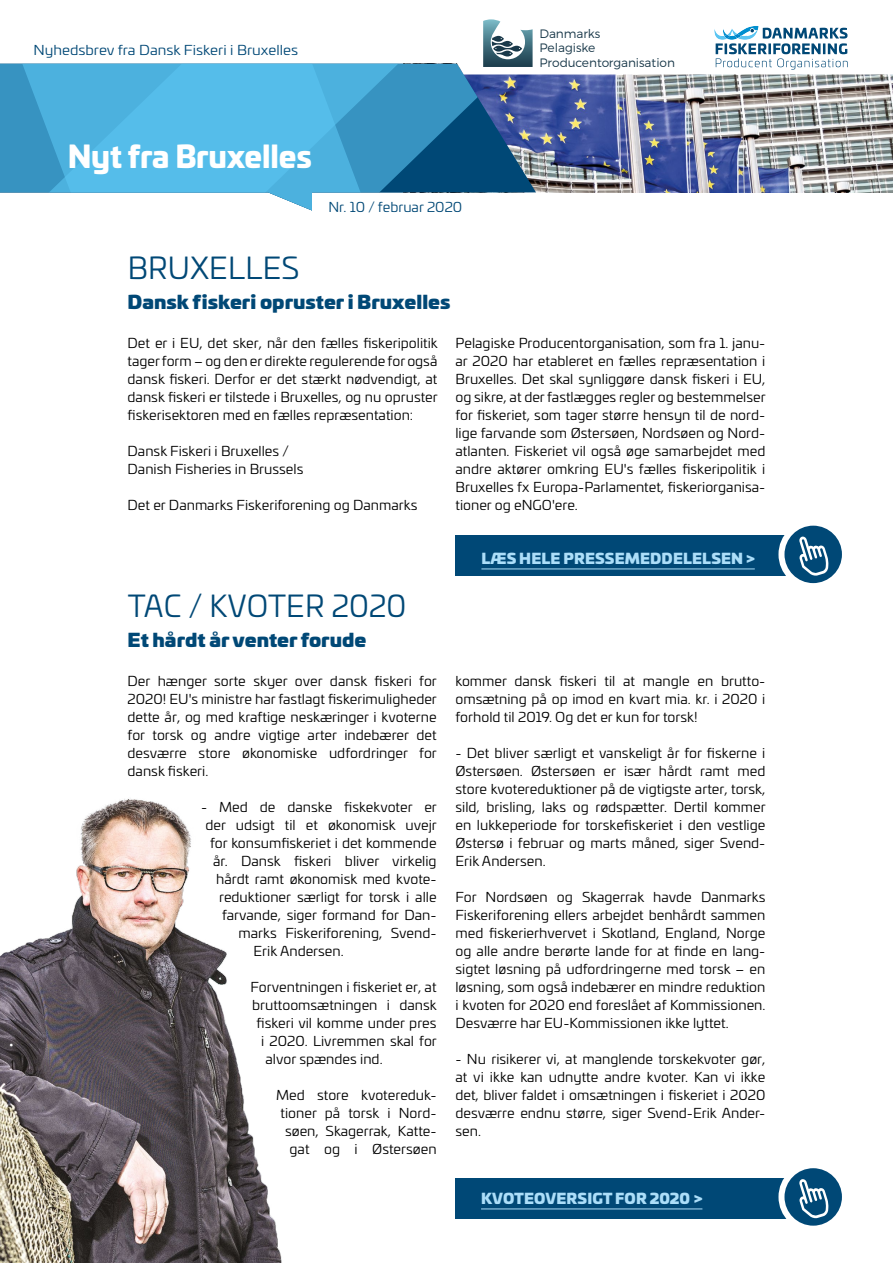
<style>
.page{position:relative;width:893px;height:1263px;background:#fff}
.page>*{position:absolute;margin:0;border:0;box-sizing:border-box;transform-origin:0 0}
.t1{font:30px "Univia Pro";letter-spacing:.01em;color:#004876}
.t2{font:900 30px "Univia Pro";color:#fff}
.t3{font:18px "Univia Pro Ultra";color:#004876;scale:1.1 1}
.t4{font:14.25px "Univia Pro Ultra";letter-spacing:.01em;color:#acdef9;scale:1.05 1}
.t5{font:13.5px/18px "Univia Pro";color:#000;text-align:justify;scale:1.05 1}
.t6{font:13.5px "Univia Pro";color:#004876;scale:1.1 1}
.t7{font:13.5px "Univia Pro";color:#004876;scale:1.05 1}
.t8{font:300 12.15px/14.5px "Montserrat";color:#1a394a}
.s1{font-family:"Univia Pro";font-weight:900}
</style>
<div class="page">
<img style="left:536px;top:74px;width:357px;height:118px">
<svg style="left:416px;top:64px;width:120px;height:129px;background:#276293"></svg>
<svg style="left:0;top:64px;width:416px;height:146px;background:#5eb7df"></svg>
<img style="left:0;top:799px;width:282px;height:464px">
<svg style="left:781px;top:523px;width:64px;height:63px"></svg>
<div style="left:778px;top:520px;width:70px;height:69px;border:6px solid #fff;border-radius:50%"></div>
<svg style="left:455px;top:535px;width:379px;height:41px;background:#0c517d"></svg>
<hr style="left:481px;top:569px;width:274px;height:1px;background:#acdef9">
<svg style="left:781px;top:1165px;width:64px;height:64px"></svg>
<div style="left:778px;top:1162px;width:70px;height:70px;border:6px solid #fff;border-radius:50%"></div>
<div style="left:455px;top:1178px;width:379px;height:41px;background:#004876"></div>
<hr style="left:481px;top:1209px;width:221px;height:1px;background:#acdef9">
<svg style="left:433px;top:19px;width:415px;height:55px"></svg>
<p class="t6" style="left:33px;top:41px;width:242px">Nyhedsbrev fra Dansk Fiskeri i Bruxelles</p>
<h1 class="t2" style="left:68px;top:132px;width:246px">Nyt fra Bruxelles</h1>
<p class="t7" style="left:328px;top:197px;width:129px">Nr. 10 / februar 2020</p>
<p class="t8" style="left:539px;top:26px;width:137px">Danmarks<br>Pelagiske<br>Producentorganisation</p>
<h1 class="t1" style="left:128px;top:246px;width:173px">BRUXELLES</h1>
<h2 class="t3" style="left:128px;top:287px;width:295px">Dansk fiskeri opruster i Bruxelles</h2>
<p class="t5" style="left:128px;top:334px;width:297px">Det er i EU, det sker, når den fælles fiskeripolitik tager form – og den er direkte regulerende for også dansk fiskeri. Derfor er det stærkt nødvendigt, at dansk fiskeri er tilstede i Bruxelles, og nu opruster fiskerisektoren med en fælles repræsentation:</p>
<p class="t5" style="left:128px;top:442px;width:169px">Dansk Fiskeri i Bruxelles /<br>Danish Fisheries in Brussels</p>
<p class="t5" style="left:128px;top:496px;width:278px">Det er Danmarks Fiskeriforening og Danmarks</p>
<p class="t5" style="left:455px;top:334px;width:297px">Pelagiske Producentorganisation, som fra 1. janu&shy;ar 2020 har etableret en fælles repræsentation i Bruxelles. Det skal synliggøre dansk fiskeri i EU, og sikre, at der fastlægges regler og bestemmelser for fiskeriet, som tager større hensyn til de nord&shy;lige farvande som Østersøen, Nordsøen og Nord&shy;atlanten. Fiskeriet vil også øge samarbejdet med andre aktører omkring EU's fælles fiskeripolitik i Bruxelles fx Europa-Parlamentet, fiskeriorganisa&shy;tioner og eNGO'ere.</p>
<h1 class="t1" style="left:128px;top:584px;width:280px">TAC / KVOTER 2020</h1>
<h2 class="t3" style="left:128px;top:625px;width:219px">Et hårdt år venter forude</h2>
<p class="t5" style="left:128px;top:672px;width:296px">Der hænger sorte skyer over dansk fiskeri for 2020! EU's ministre har fastlagt fiskerimuligheder dette år, og med kraftige neskæringer i kvoterne for torsk og andre vigtige arter indebærer det desværre store økonomiske udfordringer for dansk fiskeri.</p>
<p class="t5" style="left:201px;top:798px;width:226px">- Med de danske fiskekvoter er</p>
<p class="t5" style="left:206px;top:816px;width:222px">der udsigt til et økonomisk uvejr</p>
<p class="t5" style="left:210px;top:834px;width:217px">for konsumfiskeriet i det kommende</p>
<p class="t5" style="left:213px;top:852px;width:214px">år. Dansk fiskeri bliver virkelig</p>
<p class="t5" style="left:216px;top:870px;width:212px">hårdt ramt økonomisk med kvote-</p>
<p class="t5" style="left:219px;top:888px;width:209px">reduktioner særligt for torsk i alle</p>
<p class="t5" style="left:222px;top:906px;width:206px">farvande, siger formand for Dan-</p>
<p class="t5" style="left:239px;top:924px;width:190px">marks Fiskeriforening, Svend-</p>
<p class="t5" style="left:254px;top:942px;width:87px">Erik Andersen.</p>
<p class="t5" style="left:251px;top:978px;width:179px">Forventningen i fiskeriet er, at</p>
<p class="t5" style="left:252px;top:996px;width:177px">bruttoomsætningen i dansk</p>
<p class="t5" style="left:257px;top:1014px;width:173px">fiskeri vil komme under pres</p>
<p class="t5" style="left:261px;top:1032px;width:169px">i 2020. Livremmen skal for</p>
<p class="t5" style="left:266px;top:1050px;width:113px">alvor spændes ind.</p>
<p class="t5" style="left:276px;top:1086px;width:154px;text-align:right">Med store kvotereduk&shy;tioner på torsk i Nord&shy;søen, Skagerrak, Katte&shy;gat og i Østersøen</p>
<p class="t4" style="left:481px;top:547px;width:262px">LÆS HELE PRESSEMEDDELELSEN <span class="s1">&gt;</span></p>
<p class="t5" style="left:455px;top:672px;width:297px">kommer dansk fiskeri til at mangle en brutto&shy;omsætning på op imod en kvart mia. kr. i 2020 i forhold til 2019. Og det er kun for torsk!</p>
<p class="t5" style="left:455px;top:744px;width:297px">- Det bliver særligt et vanskeligt år for fiskerne i Østersøen. Østersøen er især hårdt ramt med store kvotereduktioner på de vigtigste arter, torsk, sild, brisling, laks og rødspætter. Dertil kommer en lukkeperiode for torskefiskeriet i den vestlige Østersø i februar og marts måned, siger Svend-Erik Andersen.</p>
<p class="t5" style="left:455px;top:888px;width:297px">For Nordsøen og Skagerrak havde Danmarks Fiskeriforening ellers arbejdet benhårdt sammen med fiskerierhvervet i Skotland, England, Norge og alle andre berørte lande for at finde en lang&shy;sigtet løsning på udfordringerne med torsk – en løsning, som også indebærer en mindre reduktion i kvoten for 2020 end foreslået af Kommissionen.<br>Desværre har EU-Kommissionen ikke lyttet.</p>
<p class="t5" style="left:455px;top:1050px;width:297px">- Nu risikerer vi, at manglende torskekvoter gør, at vi ikke kan udnytte andre kvoter. Kan vi ikke det, bliver faldet i omsætningen i fiskeriet i 2020 desværre endnu større, siger Svend-Erik Ander&shy;sen.</p>
<p class="t4" style="left:481px;top:1187px;width:212px">KVOTEOVERSIGT FOR 2020 <span class="s1">&gt;</span></p>
</div>
